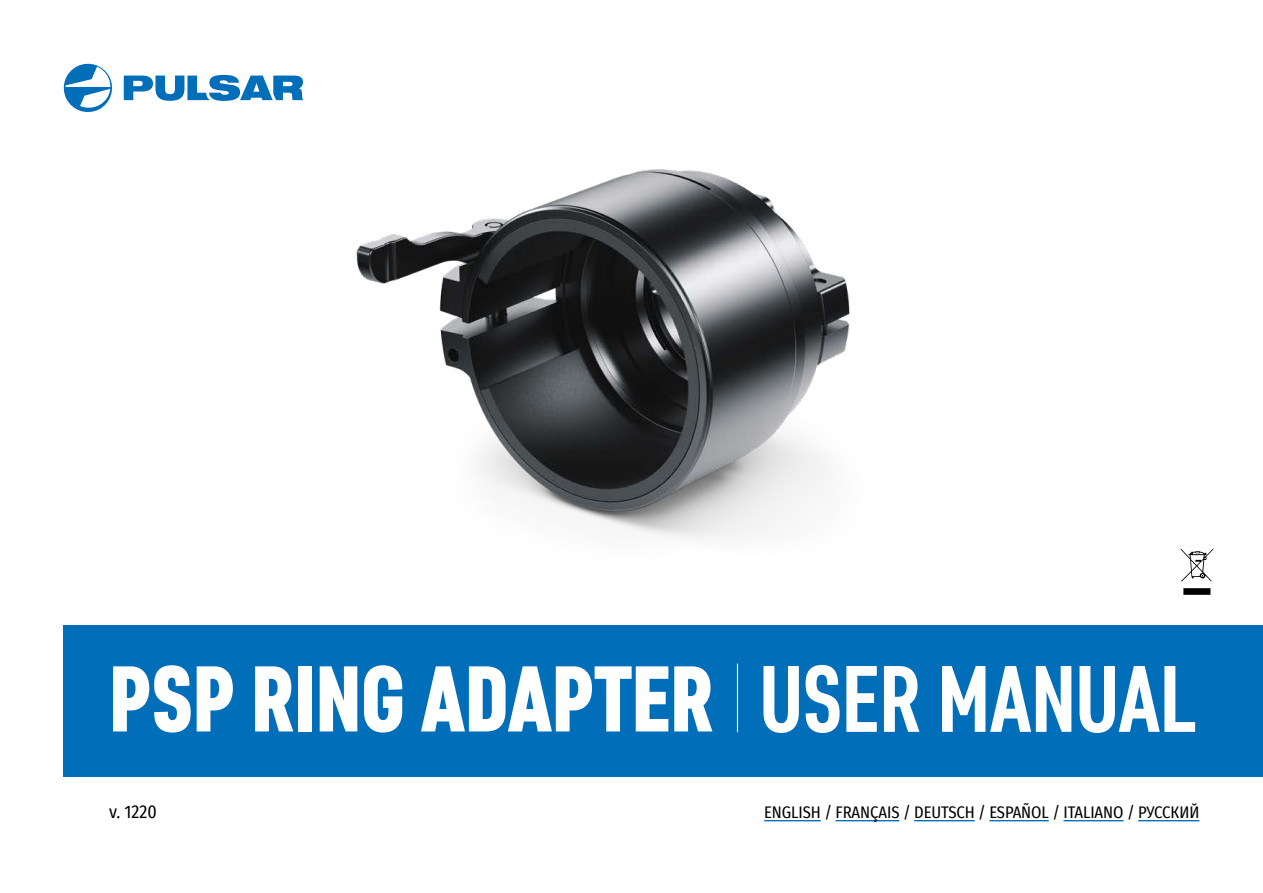
<style>
.page{position:relative;width:1263px;height:893px;background:#fff}
.page>*{position:absolute;margin:0;border:0;box-sizing:border-box;transform-origin:0 0}
.t1{font:900 93px "Core Sans D77 Cn";color:#fff;scale:.96 1}
.t2{font:18px "Fira Sans Condensed";color:#000}
.t3{font:16.35px "Fira Sans Condensed";letter-spacing:-.005em;color:#000}
.s1{font-family:"Core Sans D57 Cn";font-weight:700;font-size:94.05px}
</style>
<div class="page">
<img style="left:63px;top:74px;width:1118px;height:683px">
<div style="left:64px;top:625px;width:1199px;height:151px;background:#006eb9"></div>
<svg style="left:124px;top:75px;width:179px;height:26px"></svg>
<svg style="left:63px;top:63px;width:52px;height:52px"></svg>
<hr style="left:737px;top:664px;width:1px;height:68px;background:#fff">
<svg style="left:1181px;top:548px;width:32px;height:47px"></svg>
<hr style="left:764px;top:820px;width:57px;height:1px;background:#006eb9">
<hr style="left:835px;top:820px;width:64px;height:1px;background:#006eb9">
<hr style="left:914px;top:820px;width:61px;height:1px;background:#006eb9">
<hr style="left:989px;top:820px;width:60px;height:1px;background:#006eb9">
<hr style="left:1063px;top:820px;width:60px;height:1px;background:#006eb9">
<hr style="left:1138px;top:820px;width:61px;height:1px;background:#006eb9">
<h1 class="t1" style="left:109px;top:642px;width:1133px">PSP RING ADAPTER <span class="s1">USER MANUAL</span></h1>
<p class="t2" style="left:109px;top:799px;width:49px">v. 1220</p>
<p class="t3" style="left:764px;top:800px;width:437px">ENGLISH / FRANÇAIS / DEUTSCH / ESPAÑOL / ITALIANO / РУССКИЙ</p>
</div>
